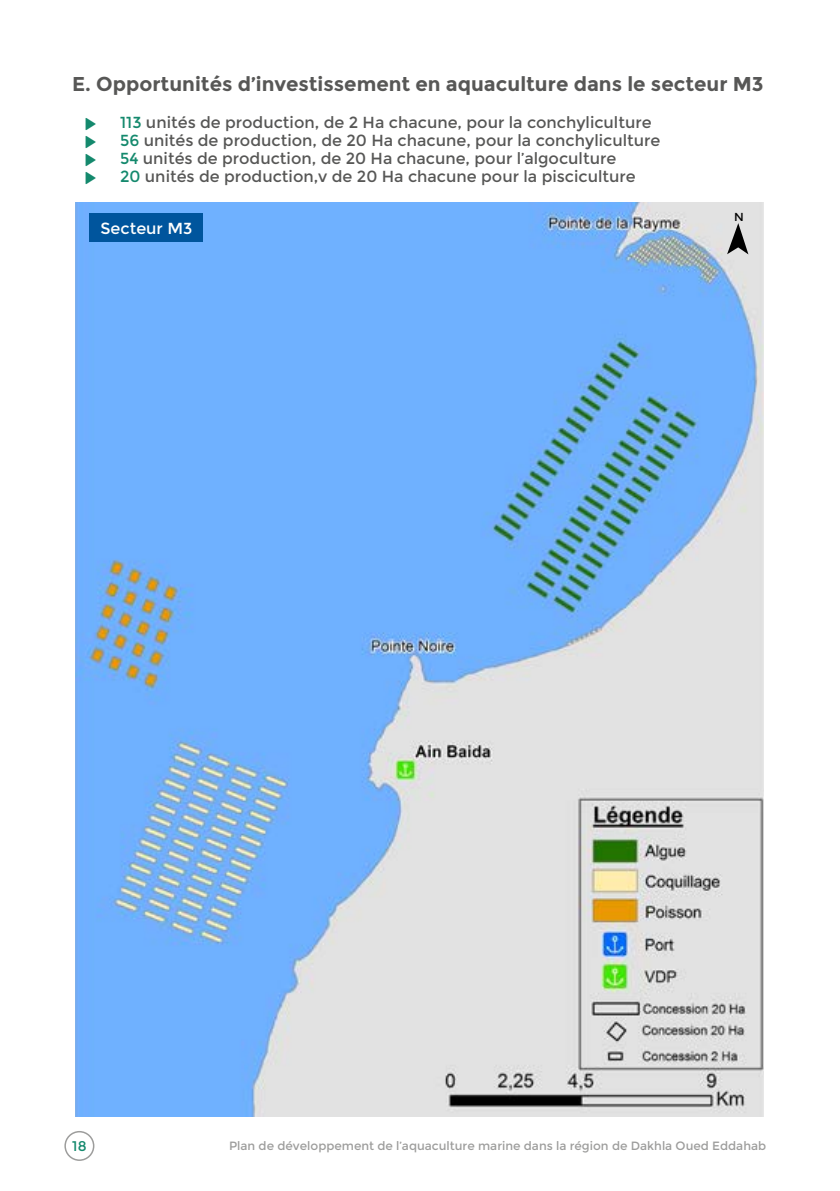
<style>
.page{position:relative;width:840px;height:1191px;background:#fff}
.page>*{position:absolute;margin:0;border:0;box-sizing:border-box;transform-origin:0 0}
.t1{font:700 20px "Montserrat";color:#575756}
.t2{font:16px/18px "Montserrat";color:#575756}
.t3{font:16px "Montserrat";color:#fff}
.t4{font:14px "Montserrat";color:#14896d}
.t5{font:12px "Montserrat";color:#9d9d9c}
.t6{font:11.6px "Montserrat";color:#000}
.s1{color:#14896d}
</style>
<div class="page">
<div style="left:64px;top:1131px;width:30px;height:30px;border:2px solid #9d9d9c;border-radius:50%"></div>
<img style="left:75px;top:202px;width:688px;height:914px">
<svg style="left:726px;top:223px;width:22px;height:31px"></svg>
<div style="left:90px;top:214px;width:113px;height:28px;background:#00559d"></div>
<p class="t1" style="left:72px;top:72px;width:692px">E. Opportunités d’investissement en aquaculture dans le secteur M3</p>
<p class="t2" style="left:120px;top:113px;width:541px"><span class="s1">113</span> unités de production, de 2 Ha chacune, pour la conchyliculture <span class="s1">56</span> unités de production, de 20 Ha chacune, pour la conchyliculture <span class="s1">54</span> unités de production, de 20 Ha chacune, pour l’algoculture<br><span class="s1">20</span> unités de production,v de 20 Ha chacune pour la pisciculture</p>
<p class="t6" style="left:733px;top:210px;width:11px">N</p>
<p class="t3" style="left:100px;top:219px;width:93px">Secteur M3</p>
<p class="t4" style="left:72px;top:1138px;width:16px">18</p>
<p class="t5" style="left:229px;top:1139px;width:538px">Plan de développement de l’aquaculture marine dans la région de Dakhla Oued Eddahab</p>
</div>
